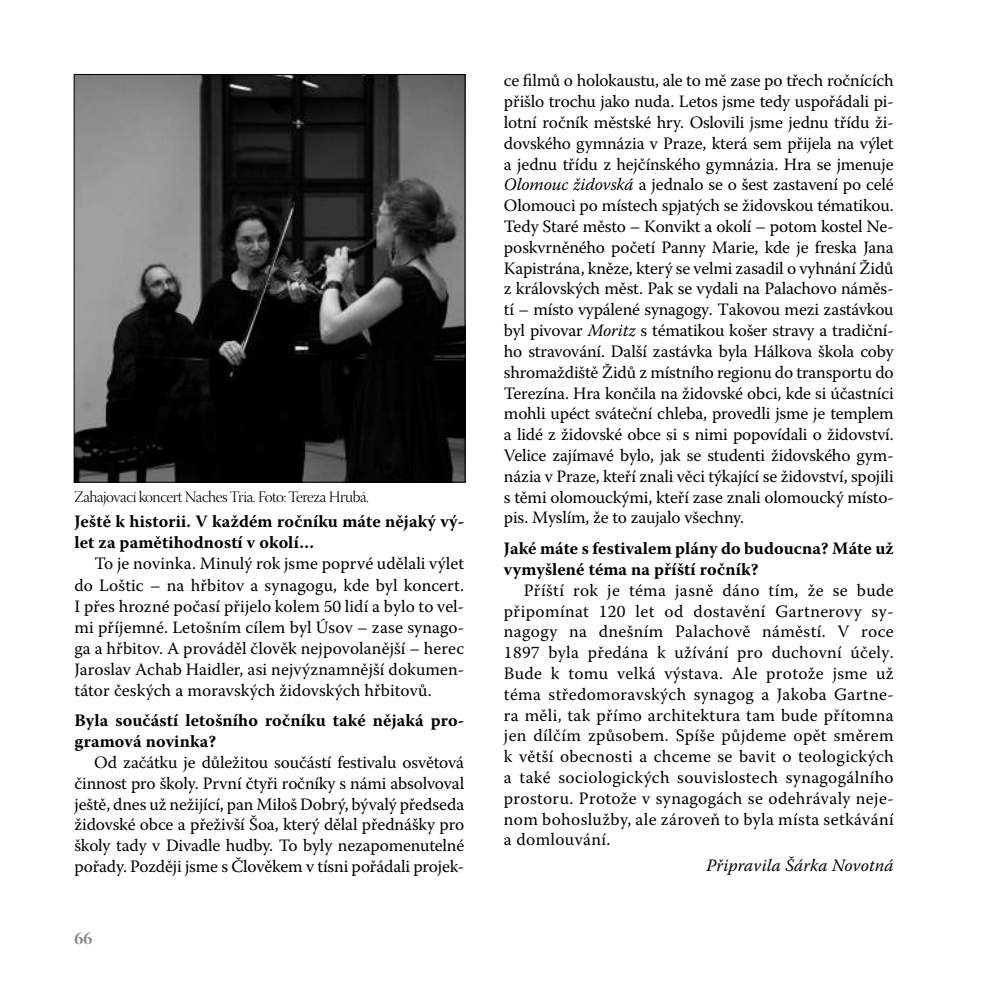
<style>
.page{position:relative;width:993px;height:993px;background:#fff}
.page>*{position:absolute;margin:0;border:0;box-sizing:border-box;transform-origin:0 0}
.t1{font:17.5px "Warnock Pro Bold Disp";color:#808284}
.t2{font:17.32px/20.8px "Warnock Pro";color:#000;text-align:justify}
.t3{font:700 17.32px/20.8px "Warnock Pro";letter-spacing:.005em;color:#000}
.t4{font:italic 17.32px "Warnock Pro";letter-spacing:.005em;color:#000}
.t5{font:15.92px "Warnock Pro Light Disp";letter-spacing:-.03em;color:#000}
.s1{font-style:italic}
</style>
<div class="page">
<img style="left:76px;top:76px;width:387px;height:404px">
<p class="t5" style="left:74px;top:487px;width:296px">Zahajovací koncert Naches Tria. Foto: Tereza Hrubá.</p>
<p class="t3" style="left:74px;top:511px;width:391px">Ještě k historii. V každém ročníku máte nějaký vý&shy;let za pamětihodností v okolí…</p>
<p class="t2" style="left:74px;top:553px;width:391px;text-indent:20px">To je novinka. Minulý rok jsme poprvé udělali výlet do Loštic – na hřbitov a synagogu, kde byl koncert.<br>I přes hrozné počasí přijelo kolem 50 lidí a bylo to vel&shy;mi příjemné. Letošním cílem byl Úsov – zase synago&shy;ga a hřbitov. A prováděl člověk nejpovolanější – herec Jaroslav Achab Haidler, asi nejvýznamnější dokumen&shy;tátor českých a moravských židovských hřbitovů.</p>
<p class="t3" style="left:74px;top:709px;width:391px">Byla součástí letošního ročníku také nějaká pro&shy;gramová novinka?</p>
<p class="t2" style="left:74px;top:751px;width:391px;text-indent:20px">Od začátku je důležitou součástí festivalu osvětová činnost pro školy. První čtyři ročníky s námi absolvoval ještě, dnes už nežijící, pan Miloš Dobrý, bývalý předseda židovské obce a přeživší Šoa, který dělal přednášky pro školy tady v Divadle hudby. To byly nezapomenutelné pořady. Později jsme s Člověkem v tísni pořádali projek-</p>
<p class="t1" style="left:74px;top:927px;width:19px">66</p>
<p class="t2" style="left:504px;top:70px;width:391px">ce filmů o holokaustu, ale to mě zase po třech ročnících přišlo trochu jako nuda. Letos jsme tedy uspořádali pi&shy;lotní ročník městské hry. Oslovili jsme jednu třídu ži&shy;dovského gymnázia v Praze, která sem přijela na výlet a jednu třídu z hejčínského gymnázia. Hra se jmenuje <span class="s1">Olomouc židovská</span> a jednalo se o šest zastavení po celé Olomouci po místech spjatých se židovskou tématikou.<br>Tedy Staré město – Konvikt a okolí – potom kostel Ne&shy;poskvrněného početí Panny Marie, kde je freska Jana Kapistrána, kněze, který se velmi zasadil o vyhnání Židů z královských měst. Pak se vydali na Palachovo náměs&shy;tí – místo vypálené synagogy. Takovou mezi zastávkou byl pivovar <span class="s1">Moritz</span> s tématikou košer stravy a tradiční&shy;ho stravování. Další zastávka byla Hálkova škola coby shromaždiště Židů z místního regionu do transportu do Terezína. Hra končila na židovské obci, kde si účastníci mohli upéct sváteční chleba, provedli jsme je templem a lidé z židovské obce si s nimi popovídali o židovství.<br>Velice zajímavé bylo, jak se studenti židovského gym&shy;názia v Praze, kteří znali věci týkající se židovství, spojili s těmi olomouckými, kteří zase znali olomoucký místo&shy;pis. Myslím, že to zaujalo všechny.</p>
<p class="t3" style="left:504px;top:537px;width:391px">Jaké máte s festivalem plány do budoucna? Máte už vymyšlené téma na příští ročník?</p>
<p class="t2" style="left:504px;top:579px;width:391px;text-indent:20px">Příští rok je téma jasně dáno tím, že se bude připomínat 120 let od dostavění Gartnerovy sy&shy;nagogy na dnešním Palachově náměstí. V roce 1897 byla předána k užívání pro duchovní účely.<br>Bude k tomu velká výstava. Ale protože jsme už téma středomoravských synagog a Jakoba Gartne&shy;ra měli, tak přímo architektura tam bude přítomna jen dílčím způsobem. Spíše půjdeme opět směrem k větší obecnosti a chceme se bavit o teologických a také sociologických souvislostech synagogálního prostoru. Protože v synagogách se odehrávaly neje&shy;nom bohoslužby, ale zároveň to byla místa setkávání a domlouvání.</p>
<p class="t4" style="left:706px;top:854px;width:189px">Připravila Šárka Novotná</p>
</div>
